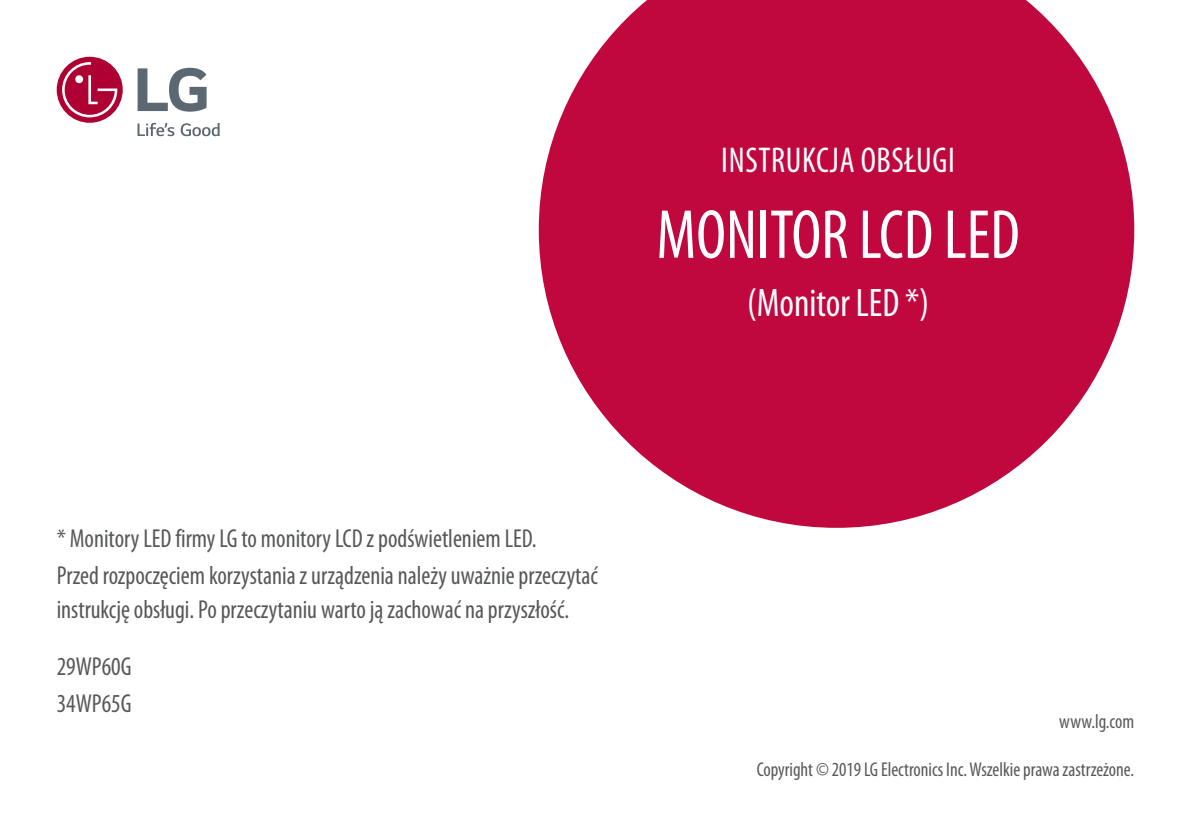
<style>
.page{position:relative;width:1191px;height:840px;background:#fff}
.page>*{position:absolute;margin:0;border:0;box-sizing:border-box;transform-origin:0 0}
.Cover_Product1{font:condensed 70px "Myriad Pro";color:#fff;scale:.95 1}
.Cover_Product2{font:condensed 40px "Myriad Pro";color:#fff;scale:.95 1}
.Cover_Owner_s{font:condensed 36px "Myriad Pro";letter-spacing:.02em;color:#fff;scale:.95 1}
.Cover_Body{font:condensed 26px/34px "Myriad Pro";color:#57585a;scale:.95 1}
.Cover_Body_Right{font:condensed 20px "Myriad Pro";color:#57585a;scale:.95 1}
</style>
<div class="page">
<svg style="left:539px;top:0;width:595px;height:527px;fill:#c0073e"></svg>
<div style="left:57px;top:57px;width:66px;height:66px;background:#ae0032;border-radius:50%"></div>
<svg style="left:62px;top:62px;width:55px;height:55px"></svg>
<svg style="left:137px;top:123px;width:37px;height:13px"></svg>
<svg style="left:181px;top:123px;width:39px;height:13px"></svg>
<svg style="left:138px;top:68px;width:69px;height:44px"></svg>
<p class="Cover_Owner_s" style="left:721px;top:138px;width:247px">INSTRUKCJA OBSŁUGI</p>
<p class="Cover_Product1" style="left:656px;top:192px;width:384px">MONITOR LCD LED</p>
<p class="Cover_Product2" style="left:747px;top:278px;width:193px">(Monitor LED *)</p>
<p class="Cover_Body" style="left:57px;top:521px;width:507px">* Monitory LED firmy LG to monitory LCD z podświetleniem LED.</p>
<p class="Cover_Body" style="left:57px;top:558px;width:571px">Przed rozpoczęciem korzystania z urządzenia należy uważnie przeczytać instrukcję obsługi. Po przeczytaniu warto ją zachować na przyszłość.</p>
<p class="Cover_Body" style="left:57px;top:648px;width:80px">29WP60G</p>
<p class="Cover_Body" style="left:57px;top:685px;width:80px">34WP65G</p>
<p class="Cover_Body_Right" style="left:1059px;top:709px;width:81px">www.lg.com</p>
<p class="Cover_Body_Right" style="left:757px;top:756px;width:399px">Copyright © 2019 LG Electronics Inc. Wszelkie prawa zastrzeżone.</p>
</div>
